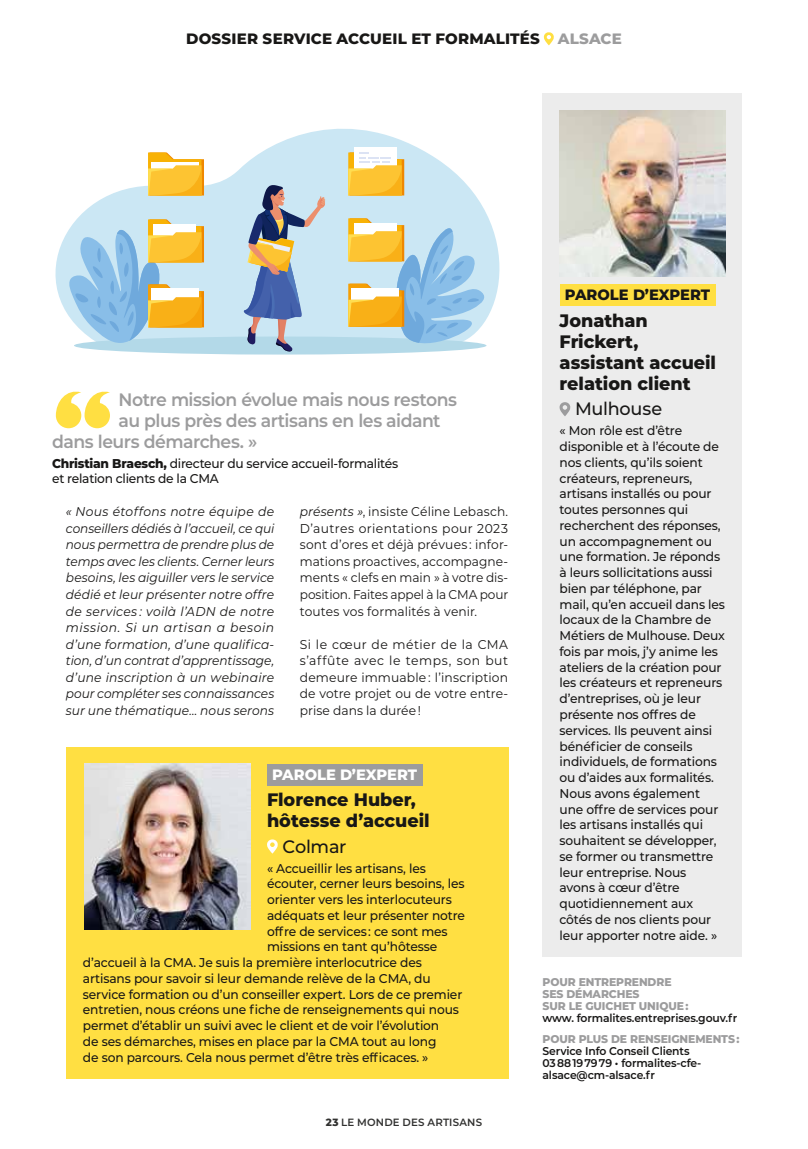
<style>
.page{position:relative;width:808px;height:1149px;background:#fff}
.page>*{position:absolute;margin:0;border:0;box-sizing:border-box;transform-origin:0 0}
.t1{font:600 18px "Montserrat";letter-spacing:-.025em;color:#9c9c9d;scale:.96 1}
.t2{font:800 18px/21px "Montserrat";color:#181716}
.t3{font:500 18px "Montserrat";letter-spacing:-.015em;color:#181716}
.t4{font:800 15px "Montserrat";color:#181716}
.t5{font:800 15px "Montserrat";letter-spacing:-.005em;color:#fff}
.t6{font:800 15px "Montserrat";color:#9c9c9d}
.t7{font:500 12.75px/15.8px "Montserrat";letter-spacing:-.01em;color:#181716;scale:.96 1}
.t8{font:italic 12.75px/16.5px "Montserrat";color:#181716;text-align:justify}
.t9{font:12.75px/16.5px "Montserrat";color:#181716;text-align:justify;scale:.96 1}
.t10{font:12.75px/16.5px "Montserrat";color:#181716;text-align:justify}
.t11{font:600 11.25px/12px "Montserrat";letter-spacing:-.01em;color:#181716;scale:.96 1}
.t12{font:800 11.25px/12px "Montserrat";letter-spacing:-.01em;color:#9c9c9d;scale:.96 1}
.t13{font:600 10.5px "Montserrat";letter-spacing:.02em;color:#313130}
.s1{font-weight:800}
.s2{font-style:italic}
</style>
<div class="page">
<div style="left:542px;top:94px;width:200px;height:862px;background:#ececec"></div>
<div style="left:559px;top:284px;width:156px;height:22px;background:#ffdf42"></div>
<svg style="left:559px;top:402px;width:11px;height:14px"></svg>
<img style="left:559px;top:110px;width:166px;height:166px">
<div style="left:66px;top:746px;width:442px;height:332px;background:#ffdf42"></div>
<div style="left:267px;top:763px;width:155px;height:22px;background:#9c9c9d"></div>
<svg style="left:267px;top:839px;width:11px;height:14px"></svg>
<img style="left:84px;top:763px;width:166px;height:166px">
<svg style="left:55px;top:128px;width:445px;height:219px;fill:#cbe7f4"></svg>
<div style="left:74px;top:336px;width:412px;height:18px;background:#b3d9e8;border-radius:50%"></div>
<svg style="left:148px;top:152px;width:56px;height:43px"></svg>
<div style="left:354px;top:147px;width:42px;height:45px;background:#fff"></div>
<svg style="left:348px;top:152px;width:56px;height:43px"></svg>
<svg style="left:243px;top:185px;width:82px;height:166px;background:#a5b3c0"></svg>
<svg style="left:68px;top:219px;width:136px;height:124px;background:#becdc1"></svg>
<svg style="left:348px;top:218px;width:137px;height:136px"></svg>
<svg style="left:56px;top:391px;width:54px;height:37px"></svg>
<svg style="left:544px;top:32px;width:10px;height:13px"></svg>
<p class="t4" style="left:186px;top:28px;width:24px">Dossier</p>
<p class="t4" style="left:263px;top:28px;width:21px">Service</p>
<p class="t4" style="left:337px;top:28px;width:12px">accueil</p>
<p class="t4" style="left:411px;top:28px;width:36px">et formalités</p>
<p class="t6" style="left:558px;top:28px;width:24px">Alsace</p>
<h1 class="t1" style="left:118px;top:386px;width:354px">Notre mission évolue mais nous restons</h1>
<h1 class="t1" style="left:118px;top:407px;width:337px">au plus près des artisans en les aidant</h1>
<h1 class="t1" style="left:52px;top:428px;width:215px">dans leurs démarches. »</h1>
<p class="t7" style="left:52px;top:454px;width:362px"><span class="s1">Christian Braesch,</span> directeur du service accueil-formalités et relation clients de la CMA</p>
<p class="t8" style="left:66px;top:503px;width:210px">« Nous étoffons notre équipe de conseillers dédiés à l’accueil, ce qui nous permettra de prendre plus de temps avec les clients. Cerner leurs besoins, les aiguiller vers le service dédié et leur présenter notre offre de services : voilà l’ADN de notre mission. Si un artisan a besoin d’une formation, d’une qualifica&shy;tion, d’un contrat d’apprentissage, d’une inscription à un webinaire pour compléter ses connaissances sur une thématique… nous serons</p>
<p class="t9" style="left:300px;top:503px;width:219px"><span class="s2">présents »</span>, insiste Céline Lebasch.<br>D’autres orientations pour 2023 sont d’ores et déjà prévues : infor&shy;mations proactives, accompagne&shy;ments « clefs en main » à votre dis&shy;position. Faites appel à la CMA pour toutes vos formalités à venir.</p>
<p class="t10" style="left:300px;top:635px;width:210px">Si le cœur de métier de la CMA s’affûte avec le temps, son but demeure immuable : l’inscription de votre projet ou de votre entre&shy;prise dans la durée !</p>
<p class="t5" style="left:272px;top:763px;width:146px">PAROLE D’EXPERT</p>
<h1 class="t2" style="left:267px;top:788px;width:164px">Florence Huber, hôtesse d’accueil</h1>
<h1 class="t3" style="left:282px;top:833px;width:66px">Colmar</h1>
<p class="t7" style="left:267px;top:859px;width:167px">« Accueillir les artisans, les</p>
<p class="t7" style="left:267px;top:875px;width:207px">écouter, cerner leurs besoins, les</p>
<p class="t7" style="left:267px;top:890px;width:194px">orienter vers les interlocuteurs</p>
<p class="t7" style="left:267px;top:906px;width:208px">adéquats et leur présenter notre</p>
<p class="t7" style="left:267px;top:922px;width:190px">offre de services : ce sont mes</p>
<p class="t7" style="left:267px;top:938px;width:179px">missions en tant qu’hôtesse</p>
<p class="t7" style="left:83px;top:953px;width:354px">d’accueil à la CMA. Je suis la première interlocutrice des</p>
<p class="t7" style="left:83px;top:969px;width:364px">artisans pour savoir si leur demande relève de la CMA, du</p>
<p class="t7" style="left:83px;top:985px;width:397px">service formation ou d’un conseiller expert. Lors de ce premier</p>
<p class="t7" style="left:83px;top:1001px;width:393px">entretien, nous créons une fiche de renseignements qui nous</p>
<p class="t7" style="left:83px;top:1016px;width:373px">permet d’établir un suivi avec le client et de voir l’évolution</p>
<p class="t7" style="left:83px;top:1032px;width:370px">de ses démarches, mises en place par la CMA tout au long</p>
<p class="t7" style="left:83px;top:1048px;width:361px">de son parcours. Cela nous permet d’être très efficaces. »</p>
<p class="t13" style="left:326px;top:1114px;width:158px"><span class="s1">23</span> LE MONDE DES ARTISANS</p>
<p class="t4" style="left:565px;top:284px;width:147px">PAROLE D’EXPERT</p>
<h1 class="t2" style="left:559px;top:309px;width:158px">Jonathan<br>Frickert, assistant accueil relation client</h1>
<h1 class="t3" style="left:575px;top:396px;width:89px">Mulhouse</h1>
<p class="t7" style="left:559px;top:422px;width:174px">« Mon rôle est d’être disponible et à l’écoute de nos clients, qu’ils soient créateurs, repreneurs, artisans installés ou pour toutes personnes qui recherchent des réponses, un accompagnement ou une formation. Je réponds à leurs sollicitations aussi bien par téléphone, par mail, qu’en accueil dans les locaux de la Chambre de<br>Métiers de Mulhouse. Deux fois par mois, j’y anime les ateliers de la création pour les créateurs et repreneurs d’entreprises, où je leur présente nos offres de services. Ils peuvent ainsi bénéficier de conseils individuels, de formations ou d’aides aux formalités.<br>Nous avons également une offre de services pour les artisans installés qui souhaitent se développer, se former ou transmettre leur entreprise. Nous avons à cœur d’être quotidiennement aux côtés de nos clients pour leur apporter notre aide. »</p>
<p class="t12" style="left:542px;top:975px;width:154px">POUR ENTREPRENDRE<br>SES DÉMARCHES<br>SUR LE GUICHET UNIQUE :</p>
<p class="t11" style="left:542px;top:1011px;width:204px">www. formalites.entreprises.gouv.fr</p>
<p class="t12" style="left:542px;top:1031px;width:207px">POUR PLUS DE RENSEIGNEMENTS :</p>
<p class="t11" style="left:542px;top:1043px;width:167px">Service Info Conseil Clients<br>03 88 19 79 79 • formalites-cfe&shy;alsace@cm-alsace.fr</p>
</div>
